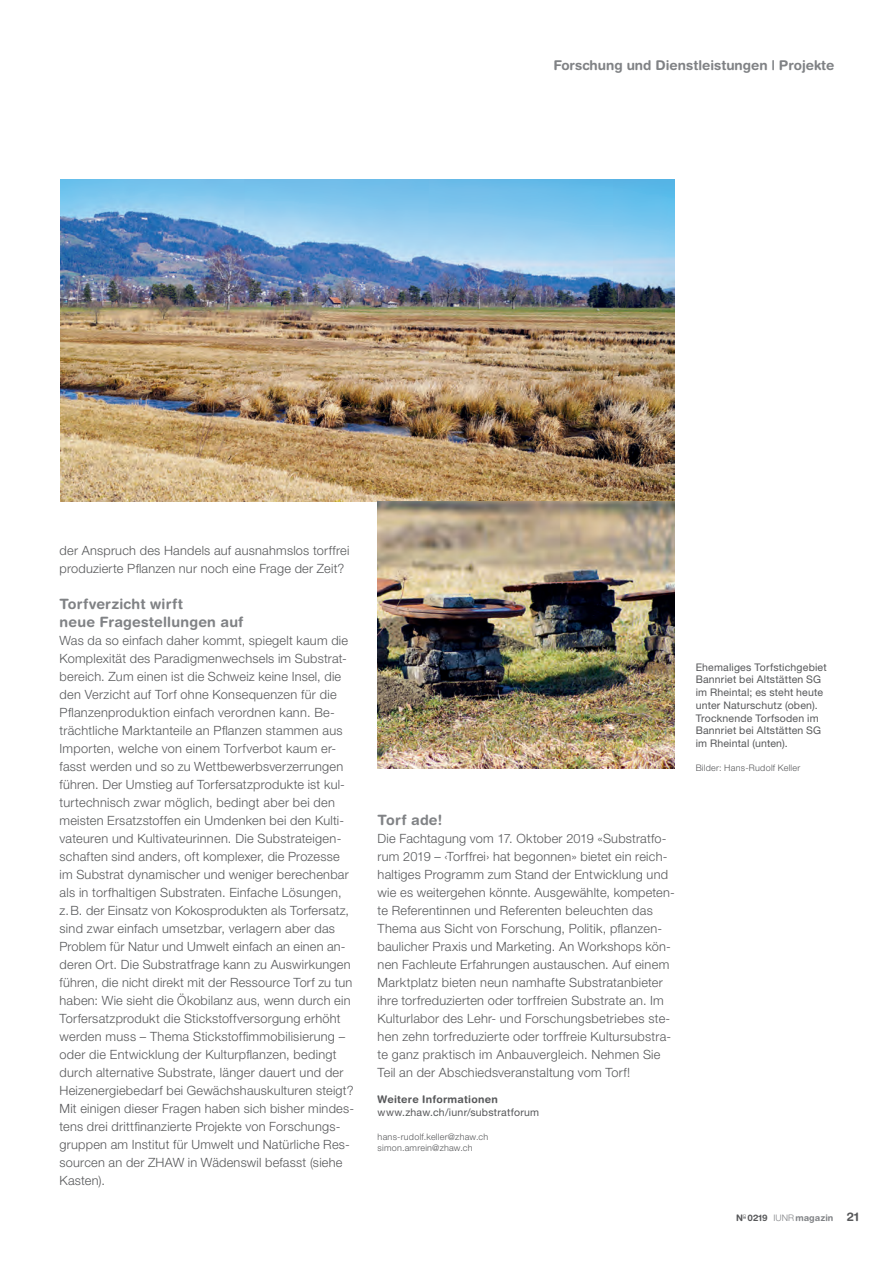
<style>
.page{position:relative;width:893px;height:1263px;background:#fff}
.page>*{position:absolute;margin:0;border:0;box-sizing:border-box;transform-origin:0 0}
.t1{font:700 14.25px/18px "Helvetica Rounded LT Std";letter-spacing:.015em;color:#808285}
.t2{font:700 13.5px "Helvetica Rounded LT Std";color:#808285}
.t3{font:300 12.75px/18px "Helvetica Neue LT Pro";letter-spacing:.02em;color:#57585a}
.t4{font:10.5px/12.8px "Helvetica Neue LT Pro";letter-spacing:.02em;color:#57585a}
.t5{font:700 10.5px "Helvetica Rounded LT Std";letter-spacing:.025em;color:#57585a}
.t6{font:300 9px/11.2px "Helvetica Neue LT Pro";letter-spacing:.03em;color:#57585a}
.t7{font:700 9px "Helvetica Rounded LT Std";letter-spacing:.005em;color:#808285}
.s1{color:#57585a}
.s2{font-family:"Helvetica Neue LT Pro";font-weight:300}
.s3{font-size:12px;color:#57585a}
</style>
<div class="page">
<img style="left:60px;top:180px;width:614px;height:321px">
<img style="left:378px;top:501px;width:296px;height:268px">
<p class="t2" style="left:553px;top:57px;width:283px">Forschung und Dienstleistungen | Projekte</p>
<p class="t3" style="left:60px;top:541px;width:291px">der Anspruch des Handels auf ausnahmslos torffrei produzierte Pflanzen nur noch eine Frage der Zeit?</p>
<p class="t1" style="left:60px;top:595px;width:186px">Torfverzicht wirft<br>neue Fragestellungen auf</p>
<p class="t3" style="left:60px;top:631px;width:296px">Was da so einfach daher kommt, spiegelt kaum die Komplexität des Paradigmenwechsels im Substrat&shy;bereich. Zum einen ist die Schweiz keine Insel, die den Verzicht auf Torf ohne Konsequenzen für die Pflanzenproduktion einfach verordnen kann. Be&shy;trächtliche Marktanteile an Pflanzen stammen aus Importen, welche von einem Torfverbot kaum er&shy;fasst werden und so zu Wettbewerbsverzerrungen führen. Der Umstieg auf Torfersatzprodukte ist kul&shy;turtechnisch zwar möglich, bedingt aber bei den meisten Ersatzstoffen ein Umdenken bei den Kulti&shy;vateuren und Kultivateurinnen. Die Substrateigen&shy;schaften sind anders, oft komplexer, die Prozesse im Substrat dynamischer und weniger berechenbar als in torfhaltigen Substraten. Einfache Lösungen, z.B. der Einsatz von Kokosprodukten als Torfersatz, sind zwar einfach umsetzbar, verlagern aber das Problem für Natur und Umwelt einfach an einen an&shy;deren Ort. Die Substratfrage kann zu Auswirkungen führen, die nicht direkt mit der Ressource Torf zu tun haben: Wie sieht die Ökobilanz aus, wenn durch ein Torfersatzprodukt die Stickstoffversorgung erhöht werden muss – Thema Stickstoffimmobilisierung – oder die Entwicklung der Kulturpflanzen, bedingt durch alternative Substrate, länger dauert und der Heizenergiebedarf bei Gewächshauskulturen steigt?<br>Mit einigen dieser Fragen haben sich bisher mindes&shy;tens drei drittfinanzierte Projekte von Forschungs&shy;gruppen am Institut für Umwelt und Natürliche Res&shy;sourcen an der ZHAW in Wädenswil befasst (siehe Kasten).</p>
<p class="t1" style="left:378px;top:811px;width:66px">Torf ade!</p>
<p class="t3" style="left:378px;top:829px;width:299px">Die Fachtagung vom 17. Oktober 2019 «Substratfo&shy;rum 2019 – ‹Torffrei› hat begonnen» bietet ein reich&shy;haltiges Programm zum Stand der Entwicklung und wie es weitergehen könnte. Ausgewählte, kompeten&shy;te Referentinnen und Referenten beleuchten das Thema aus Sicht von Forschung, Politik, pflanzen&shy;baulicher Praxis und Marketing. An Workshops kön&shy;nen Fachleute Erfahrungen austauschen. Auf einem Marktplatz bieten neun namhafte Substratanbieter ihre torfreduzierten oder torffreien Substrate an. Im Kulturlabor des Lehr- und Forschungsbetriebes ste&shy;hen zehn torfreduzierte oder torffreie Kultursubstra&shy;te ganz praktisch im Anbauvergleich. Nehmen Sie Teil an der Abschiedsveranstaltung vom Torf!</p>
<p class="t5" style="left:378px;top:1093px;width:122px">Weitere Informationen</p>
<p class="t4" style="left:378px;top:1106px;width:163px">www.zhaw.ch/iunr/substratforum</p>
<p class="t6" style="left:378px;top:1131px;width:112px">hans-rudolf.keller@zhaw.ch simon.amrein@zhaw.ch</p>
<p class="t4" style="left:696px;top:660px;width:133px">Ehemaliges Torfstichgebiet<br>Bannriet bei Altstätten SG im Rheintal; es steht heute unter Naturschutz (oben).<br>Trocknende Torfsoden im<br>Bannriet bei Altstätten SG im Rheintal (unten).</p>
<p class="t6" style="left:696px;top:762px;width:106px">Bilder: Hans-Rudolf Keller</p>
<p class="t7" style="left:736px;top:1212px;width:124px"><span class="s1">N</span><sup>o</sup> <span class="s1">0219</span> <span class="s2">IUNR</span>magazin <span class="s3">21</span></p>
</div>
